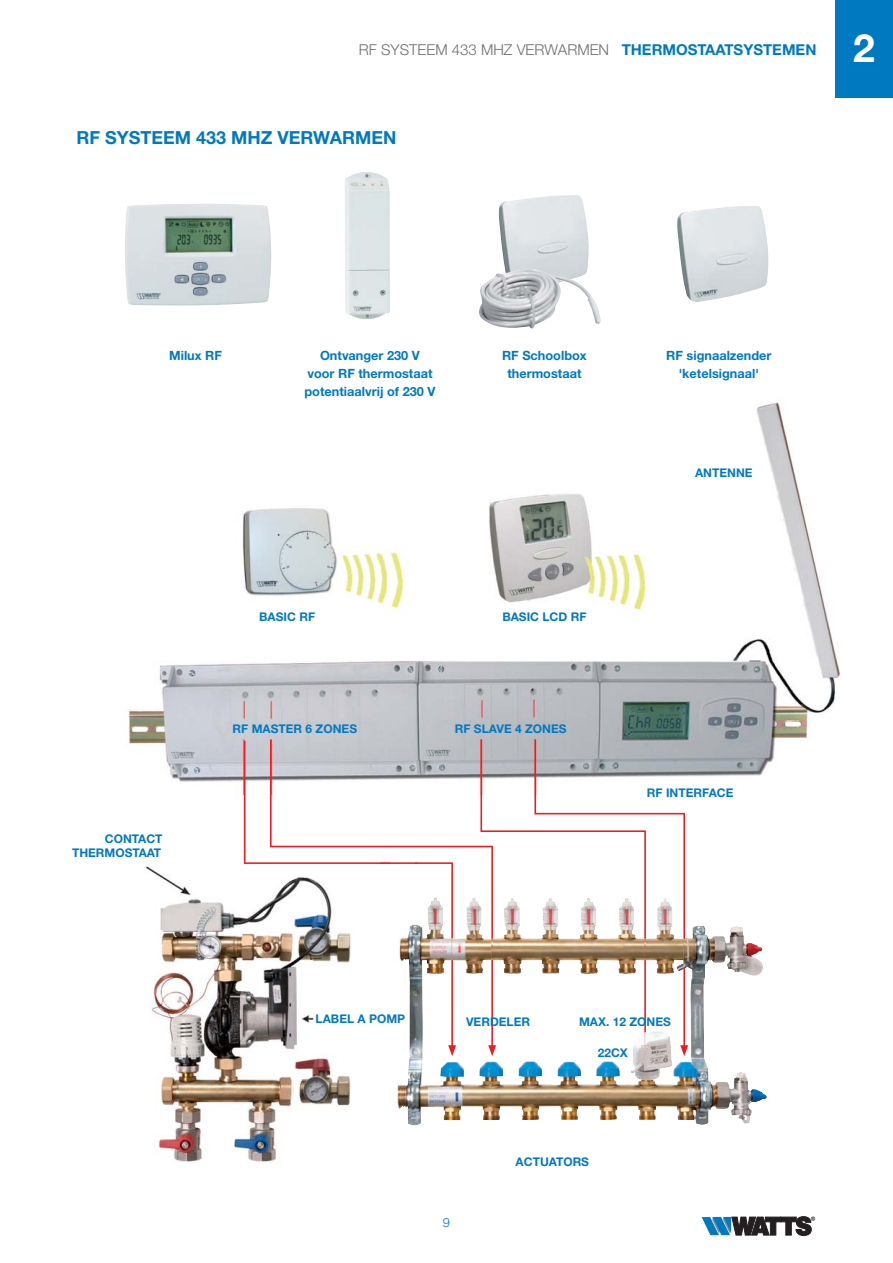
<style>
.page{position:relative;width:893px;height:1263px;background:#fff}
.page>*{position:absolute;margin:0;border:0;box-sizing:border-box;transform-origin:0 0}
.t1{font:700 39px "Helvetica Neue";color:#fff}
.t2{font:700 18px "Helvetica Neue";color:#0079c1}
.t3{font:300 15px "Helvetica Neue";color:#6d6e70}
.t4{font:700 12.75px/18px "Helvetica Neue";color:#0079c1;text-align:center}
.t5{font:300 12.75px "Helvetica Neue";color:#0079c1}
.t6{font:700 12px/14.4px "Helvetica Neue";color:#0079c1;text-align:right}
.s1{font-weight:700;color:#0079c1}
</style>
<div class="page">
<svg style="left:702px;top:1216px;width:113px;height:20px"></svg>
<div style="left:835px;top:0;width:58px;height:98px;background:#0079c1"></div>
<img style="left:128px;top:402px;width:712px;height:761px">
<svg style="left:646px;top:739px;width:39px;height:309px"></svg>
<svg style="left:680px;top:1045px;width:8px;height:11px"></svg>
<svg style="left:493px;top:739px;width:153px;height:309px"></svg>
<svg style="left:270px;top:739px;width:223px;height:309px"></svg>
<svg style="left:488px;top:1045px;width:8px;height:11px"></svg>
<svg style="left:244px;top:741px;width:209px;height:307px"></svg>
<svg style="left:448px;top:1045px;width:8px;height:11px"></svg>
<img style="left:359px;top:933px;width:51px;height:230px">
<img style="left:380px;top:857px;width:41px;height:117px">
<img style="left:379px;top:862px;width:42px;height:98px">
<div style="left:491px;top:1154px;width:123px;height:23px;background:#fff"></div>
<div style="left:72px;top:831px;width:123px;height:33px;background:#fff"></div>
<img style="left:125px;top:204px;width:146px;height:102px">
<img style="left:345px;top:172px;width:45px;height:147px">
<img style="left:677px;top:206px;width:92px;height:96px">
<img style="left:498px;top:195px;width:91px;height:73px">
<img style="left:479px;top:268px;width:122px;height:61px">
<img style="left:631px;top:1030px;width:41px;height:50px">
<svg style="left:641px;top:1032px;width:8px;height:24px"></svg>
<img style="left:635px;top:1061px;width:24px;height:19px">
<p class="t3" style="left:359px;top:45px;width:459px">RF SYSTEEM 433 MHZ VERWARMEN <span class="s1">THERMOSTAATSYSTEMEN</span></p>
<h1 class="t1" style="left:853px;top:34px;width:23px">2</h1>
<h2 class="t2" style="left:77px;top:131px;width:321px">RF SYSTEEM 433 MHZ VERWARMEN</h2>
<p class="t4" style="left:169px;top:348px;width:54px">Milux RF</p>
<p class="t4" style="left:304px;top:348px;width:133px">Ontvanger 230 V<br>voor RF thermostaat potentiaalvrij of 230 V</p>
<p class="t4" style="left:666px;top:348px;width:107px">RF signaalzender 'ketelsignaal'</p>
<p class="t4" style="left:502px;top:348px;width:86px">RF Schoolbox thermostaat</p>
<p class="t6" style="left:72px;top:832px;width:92px">CONTACT<br>THERMOSTAAT</p>
<p class="t6" style="left:259px;top:611px;width:57px">BASIC RF</p>
<p class="t6" style="left:502px;top:611px;width:86px">BASIC LCD RF</p>
<p class="t6" style="left:233px;top:723px;width:126px">RF MASTER 6 ZONES</p>
<p class="t6" style="left:455px;top:723px;width:113px">RF SLAVE 4 ZONES</p>
<p class="t6" style="left:695px;top:467px;width:59px">ANTENNE</p>
<p class="t6" style="left:647px;top:786px;width:88px">RF INTERFACE</p>
<p class="t6" style="left:316px;top:1013px;width:91px">LABEL A POMP</p>
<p class="t6" style="left:466px;top:1016px;width:66px">VERDELER</p>
<p class="t6" style="left:579px;top:1016px;width:93px">MAX. 12 ZONES</p>
<p class="t6" style="left:598px;top:1047px;width:32px">22CX</p>
<p class="t5" style="left:443px;top:1218px;width:9px">9</p>
<p class="t6" style="left:516px;top:1156px;width:75px">ACTUATORS</p>
</div>
